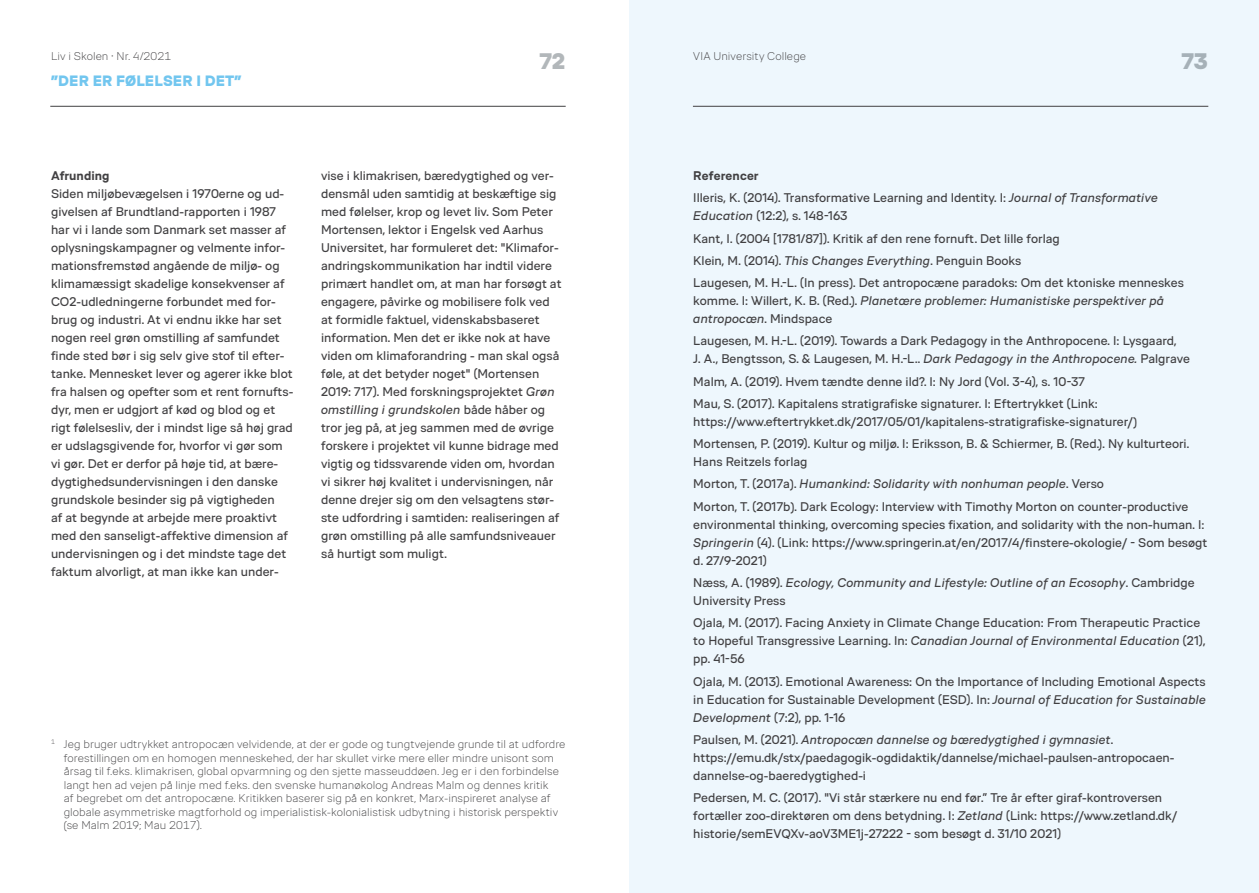
<style>
.page{position:relative;width:1259px;height:893px;background:#fff}
.page>*{position:absolute;margin:0;border:0;box-sizing:border-box;transform-origin:0 0}
.t1{font:900 22.5px "VIA Type";color:#b2b7ba}
.t2{font:900 15px "VIA Type";letter-spacing:.01em;color:#72c6ef}
.t3{font:12.6px/18px "VIA Type";color:#414042}
.t4{font:italic 12.6px/18px "VIA Type";color:#414042}
.t5{font:700 12.6px "VIA Type";color:#414042}
.t6{font:300 11.25px/13.5px "VIA Type";letter-spacing:.005em;color:#414042}
.s1{font-style:italic}
.s2{font-weight:700}
.s3{font-style:normal}
</style>
<div class="page">
<div style="left:629px;top:0;width:630px;height:893px;background:#eef7fd"></div>
<hr style="left:50px;top:106px;width:516px;height:1px;background:#414042">
<hr style="left:693px;top:106px;width:515px;height:1px;background:#414042">
<p class="t6" style="left:51px;top:50px;width:122px">Liv i Skolen • Nr. 4/2021</p>
<p class="t6" style="left:693px;top:50px;width:114px">VIA University College</p>
<h1 class="t1" style="left:539px;top:47px;width:28px">72</h1>
<h1 class="t1" style="left:1181px;top:47px;width:28px">73</h1>
<p class="t2" style="left:51px;top:71px;width:192px">”DER ER FØLELSER I DET”</p>
<p class="t5" style="left:51px;top:168px;width:60px">Afrunding</p>
<p class="t3" style="left:51px;top:185px;width:244px">Siden miljøbevægelsen i 1970erne og ud&shy;givelsen af Brundtland-rapporten i 1987 har vi i lande som Danmark set masser af oplysningskampagner og velmente infor&shy;mationsfremstød angående de miljø- og klimamæssigt skadelige konsekvenser af CO2-udledningerne forbundet med for&shy;brug og industri. At vi endnu ikke har set nogen reel grøn omstilling af samfundet finde sted bør i sig selv give stof til efter&shy;tanke. Mennesket lever og agerer ikke blot fra halsen og opefter som et rent fornufts&shy;dyr, men er udgjort af kød og blod og et rigt følelsesliv, der i mindst lige så høj grad er udslagsgivende for, hvorfor vi gør som vi gør. Det er derfor på høje tid, at bære&shy;dygtighedsundervisningen i den danske grundskole besinder sig på vigtigheden<br>af at begynde at arbejde mere proaktivt med den sanseligt-affektive dimension af undervisningen og i det mindste tage det faktum alvorligt, at man ikke kan under-</p>
<p class="t3" style="left:321px;top:167px;width:242px">vise i klimakrisen, bæredygtighed og ver&shy;densmål uden samtidig at beskæftige sig med følelser, krop og levet liv. Som Peter Mortensen, lektor i Engelsk ved Aarhus Universitet, har formuleret det: "Klimafor&shy;andringskommunikation har indtil videre primært handlet om, at man har forsøgt at engagere, påvirke og mobilisere folk ved at formidle faktuel, videnskabsbaseret information. Men det er ikke nok at have viden om klimaforandring - man skal også føle, at det betyder noget" (Mortensen 2019: 717). Med forskningsprojektet <span class="s1">Grøn omstilling i grundskolen</span> både håber og tror jeg på, at jeg sammen med de øvrige forskere i projektet vil kunne bidrage med vigtig og tidssvarende viden om, hvordan vi sikrer høj kvalitet i undervisningen, når denne drejer sig om den velsagtens stør&shy;ste udfordring i samtiden: realiseringen af grøn omstilling på alle samfundsniveauer så hurtigt som muligt.</p>
<p class="t6" style="left:64px;top:738px;width:503px;text-indent:-13px"><sup>1</sup> Jeg bruger udtrykket antropocæn velvidende, at der er gode og tungtvejende grunde til at udfordre forestillingen om en homogen menneskehed, der har skullet virke mere eller mindre unisont som årsag til f.eks. klimakrisen, global opvarmning og den sjette masseuddøen. Jeg er i den forbindelse langt hen ad vejen på linje med f.eks. den svenske humanøkolog Andreas Malm og dennes kritik<br>af begrebet om det antropocæne. Kritikken baserer sig på en konkret, Marx-inspireret analyse af globale asymmetriske magtforhold og imperialistisk-kolonialistisk udbytning i historisk perspektiv (se Malm 2019; Mau 2017).</p>
<p class="t3" style="left:693px;top:165px;width:466px;line-height:22.2px"><span class="s2">Referencer<br></span>Illeris, K. (2014). Transformative Learning and Identity. I: <span class="s1">Journal of Transformative</span></p>
<p class="t3" style="left:693px;top:205px;width:492px;line-height:22.2px"><span class="s1">Education</span> (12:2), s. 148-163<br>Kant, I. (2004 [1781/87]). Kritik af den rene fornuft. Det lille forlag<br>Klein, M. (2014). <span class="s1">This Changes Everything</span>. Penguin Books<br>Laugesen, M. H.-L. (In press). Det antropocæne paradoks: Om det ktoniske menneskes</p>
<p class="t4" style="left:693px;top:292px;width:472px"><span class="s3">komme. I: Willert, K. B. (Red.).</span> Planetære problemer: Humanistiske perspektiver på antropocæn<span class="s3">. Mindspace</span></p>
<p class="t3" style="left:693px;top:332px;width:498px">Laugesen, M. H.-L. (2019). Towards a Dark Pedagogy in the Anthropocene. I: Lysgaard,<br>J. A., Bengtsson, S. &amp; Laugesen, M. H.-L.. <span class="s1">Dark Pedagogy in the Anthropocene.</span> Palgrave</p>
<p class="t3" style="left:693px;top:370px;width:406px;line-height:22.2px">Malm, A. (2019). Hvem tændte denne ild?. I: Ny Jord (Vol. 3-4), s. 10-37<br>Mau, S. (2017). Kapitalens stratigrafiske signaturer. I: Eftertrykket (Link:</p>
<p class="t3" style="left:693px;top:411px;width:497px;line-height:22.2px">https://www.eftertrykket.dk/2017/05/01/kapitalens-stratigrafiske-signaturer/)<br>Mortensen, P. (2019). Kultur og miljø. I: Eriksson, B. &amp; Schiermer, B. (Red.). Ny kulturteori.</p>
<p class="t3" style="left:693px;top:451px;width:496px;line-height:22.2px">Hans Reitzels forlag<br>Morton, T. (2017a). <span class="s1">Humankind: Solidarity with nonhuman people</span>. Verso<br>Morton, T. (2017b). Dark Ecology: Interview with Timothy Morton on counter-productive</p>
<p class="t3" style="left:693px;top:515px;width:515px">environmental thinking, overcoming species fixation, and solidarity with the non-human. I:<br><span class="s1">Springerin</span> (4). (Link: https://www.springerin.at/en/2017/4/finstere-okologie/ - Som besøgt d. 27/9-2021)</p>
<p class="t4" style="left:693px;top:574px;width:503px"><span class="s3">Næss, A. (1989).</span> Ecology, Community and Lifestyle: Outline of an Ecosophy<span class="s3">. Cambridge<br>University Press</span></p>
<p class="t3" style="left:693px;top:614px;width:513px">Ojala, M. (2017). Facing Anxiety in Climate Change Education: From Therapeutic Practice to Hopeful Transgressive Learning. In: <span class="s1">Canadian Journal of Environmental Education</span> (21), pp. 41-56</p>
<p class="t3" style="left:693px;top:672px;width:514px;text-align:justify">Ojala, M. (2013). Emotional Awareness: On the Importance of Including Emotional Aspects in Education for Sustainable Development (ESD). In: <span class="s1">Journal of Education for Sustainable Development</span> (7:2), pp. 1-16</p>
<p class="t3" style="left:693px;top:730px;width:481px">Paulsen, M. (2021). <span class="s1">Antropocæn dannelse og bæredygtighed i gymnasiet</span>. https://emu.dk/stx/paedagogik-ogdidaktik/dannelse/michael-paulsen-antropocaen&shy;dannelse-og-baeredygtighed-i</p>
<p class="t3" style="left:693px;top:789px;width:484px">Pedersen, M. C. (2017). "Vi står stærkere nu end før.” Tre år efter giraf-kontroversen fortæller zoo-direktøren om dens betydning. I: <span class="s1">Zetland</span> (Link: https://www.zetland.dk/ historie/semEVQXv-aoV3ME1j-27222 - som besøgt d. 31/10 2021)</p>
</div>
